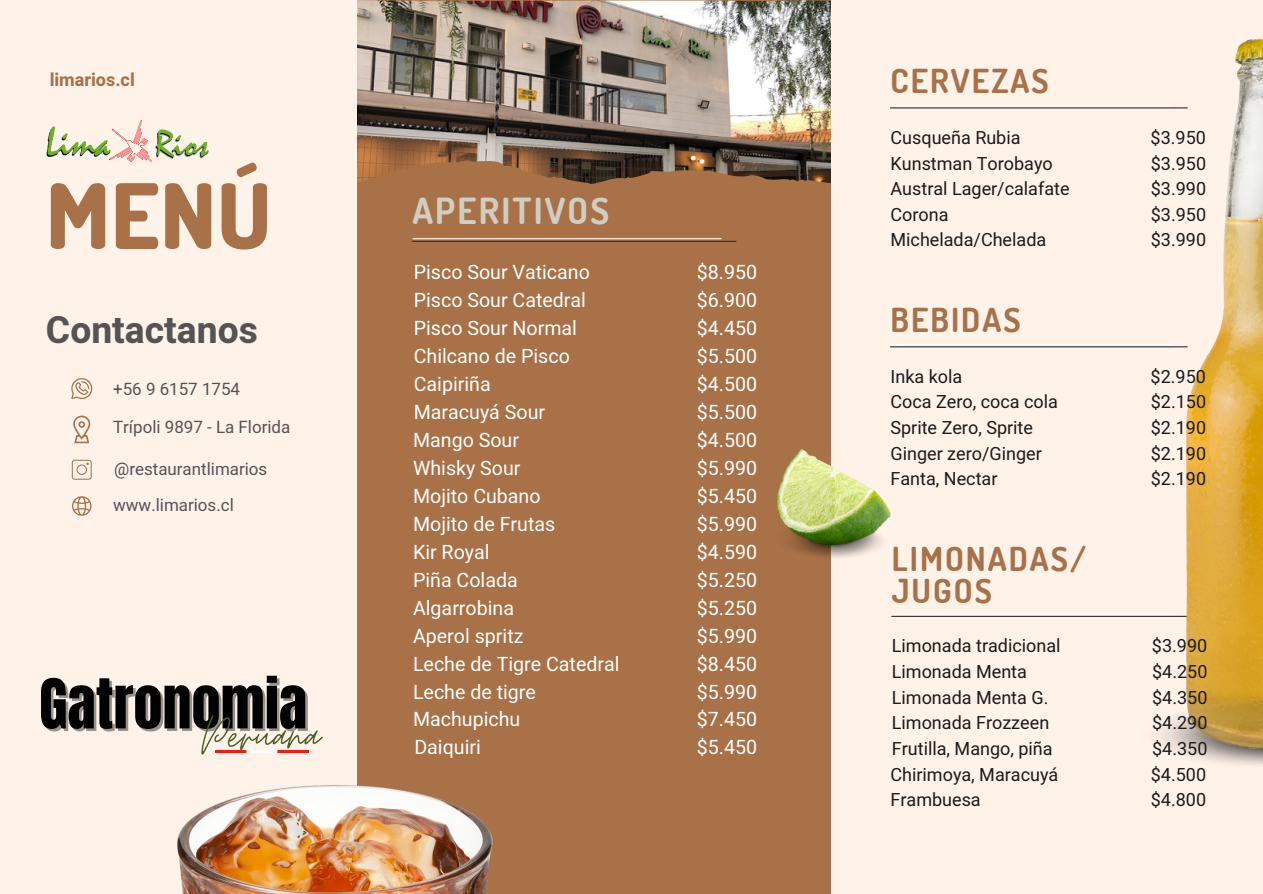
<style>
.page{position:relative;width:1263px;height:894px;background:#fff}
.page>*{position:absolute;margin:0;border:0;box-sizing:border-box;transform-origin:0 0}
.t1{font:800 90px "Dosis";color:#a97147}
.t2{font:58.35px "Anton";color:#000}
.t3{font:56.55px "Moon Time";color:#496324}
.t4{font:700 37.2px "Heebo";color:#545454}
.t5{font:700 36px "Dosis";letter-spacing:.06em;color:#cfcec4}
.t6{font:700 33px/32.7px "Dosis";letter-spacing:.06em;color:#a97147}
.t7{font:19.65px "Heebo";color:#fff}
.t8{font:18px "Heebo";color:#1b1b1b}
.t9{font:700 18px "Heebo";color:#a97147}
.t10{font:16.95px "Heebo";color:#545454}
</style>
<div class="page">
<div style="left:0;top:0;width:1263px;height:893px;background:#a97147"></div>
<img style="left:357px;top:0;width:474px;height:184px">
<div style="left:831px;top:0;width:432px;height:893px;background:#fff2e9"></div>
<div style="left:0;top:0;width:357px;height:893px;background:#fff2e9"></div>
<img style="left:46px;top:120px;width:162px;height:42px">
<img style="left:777px;top:449px;width:114px;height:109px">
<hr style="left:413px;top:238px;width:308px;height:1px;background:#fff">
<hr style="left:412px;top:241px;width:324px;height:1px;background:#2d2d2d">
<hr style="left:891px;top:105px;width:282px;height:1px;background:#fff">
<hr style="left:890px;top:107px;width:297px;height:1px;background:#2d2d2d">
<hr style="left:891px;top:344px;width:282px;height:1px;background:#fff">
<hr style="left:890px;top:346px;width:297px;height:1px;background:#2d2d2d">
<hr style="left:892px;top:613px;width:283px;height:1px;background:#fff">
<hr style="left:892px;top:615px;width:296px;height:1px;background:#2d2d2d">
<img style="left:177px;top:750px;width:316px;height:143px">
<svg style="left:73px;top:415px;width:17px;height:28px"></svg>
<img style="left:1154px;top:38px;width:109px;height:714px">
<svg style="left:71px;top:378px;width:21px;height:21px"></svg>
<svg style="left:72px;top:459px;width:20px;height:20px"></svg>
<svg style="left:72px;top:496px;width:19px;height:19px"></svg>
<img style="left:216px;top:750px;width:92px;height:2px">
<p class="t9" style="left:50px;top:68px;width:87px">limarios.cl</p>
<p class="t1" style="left:46px;top:156px;width:227px">MENÚ</p>
<h6 class="t4" style="left:46px;top:304px;width:213px">Contactanos</h6>
<p class="t10" style="left:113px;top:377px;width:128px">+56 9 6157 1754</p>
<h6 class="t10" style="left:113px;top:415px;width:179px">Trípoli 9897 - La Florida</h6>
<h6 class="t10" style="left:114px;top:457px;width:155px">@restaurantlimarios</h6>
<p class="t10" style="left:113px;top:493px;width:122px">www.limarios.cl</p>
<p class="t2" style="left:39px;top:661px;width:269px">GATRONOMIA</p>
<h6 class="t3" style="left:201px;top:701px;width:120px">Peruana</h6>
<h5 class="t5" style="left:412px;top:187px;width:198px">APERITIVOS</h5>
<p class="t7" style="left:414px;top:258px;width:178px">Pisco Sour Vaticano</p>
<p class="t7" style="left:697px;top:258px;width:62px">$8.950</p>
<p class="t7" style="left:414px;top:286px;width:174px">Pisco Sour Catedral</p>
<h6 class="t7" style="left:697px;top:286px;width:62px">$6.900</h6>
<p class="t7" style="left:414px;top:314px;width:165px">Pisco Sour Normal</p>
<h6 class="t7" style="left:697px;top:314px;width:62px">$4.450</h6>
<p class="t7" style="left:414px;top:342px;width:158px">Chilcano de Pisco</p>
<h6 class="t7" style="left:697px;top:342px;width:62px">$5.500</h6>
<p class="t7" style="left:414px;top:370px;width:78px">Caipiriña</p>
<h6 class="t7" style="left:697px;top:370px;width:62px">$4.500</h6>
<p class="t7" style="left:414px;top:398px;width:133px">Maracuyá Sour</p>
<h6 class="t7" style="left:697px;top:398px;width:62px">$5.500</h6>
<h5 class="t7" style="left:413px;top:426px;width:108px">Mango Sour</h5>
<p class="t7" style="left:697px;top:426px;width:62px">$4.500</p>
<h6 class="t7" style="left:413px;top:454px;width:109px">Whisky Sour</h6>
<p class="t7" style="left:697px;top:454px;width:62px">$5.990</p>
<h6 class="t7" style="left:413px;top:482px;width:129px">Mojito Cubano</h6>
<p class="t7" style="left:697px;top:482px;width:62px">$5.450</p>
<h6 class="t7" style="left:413px;top:510px;width:144px">Mojito de Frutas</h6>
<p class="t7" style="left:697px;top:510px;width:62px">$5.990</p>
<h6 class="t7" style="left:413px;top:538px;width:78px">Kir Royal</h6>
<p class="t7" style="left:697px;top:538px;width:62px">$4.590</p>
<h6 class="t7" style="left:413px;top:566px;width:106px">Piña Colada</h6>
<h5 class="t7" style="left:697px;top:566px;width:62px">$5.250</h5>
<p class="t7" style="left:413px;top:593px;width:103px">Algarrobina</p>
<h6 class="t7" style="left:697px;top:593px;width:62px">$5.250</h6>
<p class="t7" style="left:413px;top:621px;width:112px">Aperol spritz</p>
<h6 class="t7" style="left:697px;top:621px;width:62px">$5.990</h6>
<p class="t7" style="left:413px;top:649px;width:208px">Leche de Tigre Catedral</p>
<h6 class="t7" style="left:697px;top:649px;width:62px">$8.450</h6>
<p class="t7" style="left:413px;top:677px;width:124px">Leche de tigre</p>
<h6 class="t7" style="left:697px;top:677px;width:62px">$5.990</h6>
<h6 class="t7" style="left:413px;top:705px;width:109px">Machupichu</h6>
<p class="t7" style="left:697px;top:705px;width:62px">$7.450</p>
<p class="t7" style="left:414px;top:733px;width:68px">Daiquiri</p>
<p class="t7" style="left:697px;top:733px;width:62px">$5.450</p>
<h6 class="t6" style="left:890px;top:64px;width:160px">CERVEZAS</h6>
<p class="t8" style="left:890px;top:125px;width:132px">Cusqueña Rubia</p>
<p class="t8" style="left:1150px;top:125px;width:57px">$3.950</p>
<p class="t8" style="left:890px;top:151px;width:164px">Kunstman Torobayo</p>
<h6 class="t8" style="left:1151px;top:151px;width:57px">$3.950</h6>
<h3 class="t8" style="left:890px;top:176px;width:181px">Austral Lager/calafate</h3>
<p class="t8" style="left:1151px;top:176px;width:57px">$3.990</p>
<h6 class="t8" style="left:890px;top:202px;width:60px">Corona</h6>
<p class="t8" style="left:1151px;top:202px;width:57px">$3.950</p>
<h6 class="t8" style="left:890px;top:227px;width:157px">Michelada/Chelada</h6>
<p class="t8" style="left:1151px;top:227px;width:57px">$3.990</p>
<h6 class="t6" style="left:890px;top:302px;width:132px">BEBIDAS</h6>
<h6 class="t8" style="left:890px;top:364px;width:73px">Inka kola</h6>
<p class="t8" style="left:1150px;top:364px;width:57px">$2.950</p>
<p class="t8" style="left:890px;top:389px;width:169px">Coca Zero, coca cola</p>
<h6 class="t8" style="left:1151px;top:389px;width:57px">$2.150</h6>
<p class="t8" style="left:890px;top:415px;width:144px">Sprite Zero, Sprite</p>
<h6 class="t8" style="left:1151px;top:415px;width:57px">$2.190</h6>
<p class="t8" style="left:890px;top:441px;width:153px">Ginger zero/Ginger</p>
<h6 class="t8" style="left:1151px;top:441px;width:57px">$2.190</h6>
<p class="t8" style="left:890px;top:466px;width:108px">Fanta, Nectar</p>
<p class="t8" style="left:1151px;top:466px;width:57px">$2.190</p>
<h6 class="t6" style="left:892px;top:541px;width:196px">LIMONADAS/<br>JUGOS</h6>
<h6 class="t8" style="left:892px;top:633px;width:170px">Limonada tradicional</h6>
<p class="t8" style="left:1152px;top:633px;width:57px">$3.990</p>
<p class="t8" style="left:892px;top:659px;width:137px">Limonada Menta</p>
<p class="t8" style="left:892px;top:684px;width:158px">Limonada Menta G.</p>
<p class="t8" style="left:892px;top:710px;width:159px">Limonada Frozzeen</p>
<p class="t8" style="left:892px;top:735px;width:162px">Frutilla, Mango, piña</p>
<p class="t8" style="left:890px;top:761px;width:169px">Chirimoya, Maracuyá</p>
<p class="t8" style="left:890px;top:787px;width:92px">Frambuesa</p>
<p class="t8" style="left:1152px;top:659px;width:57px">$4.250</p>
<h6 class="t8" style="left:1152px;top:684px;width:57px">$4.350</h6>
<p class="t8" style="left:1152px;top:710px;width:57px">$4.290</p>
<h6 class="t8" style="left:1152px;top:735px;width:57px">$4.350</h6>
<p class="t8" style="left:1151px;top:761px;width:57px">$4.500</p>
<h6 class="t8" style="left:1151px;top:787px;width:57px">$4.800</h6>
</div>
